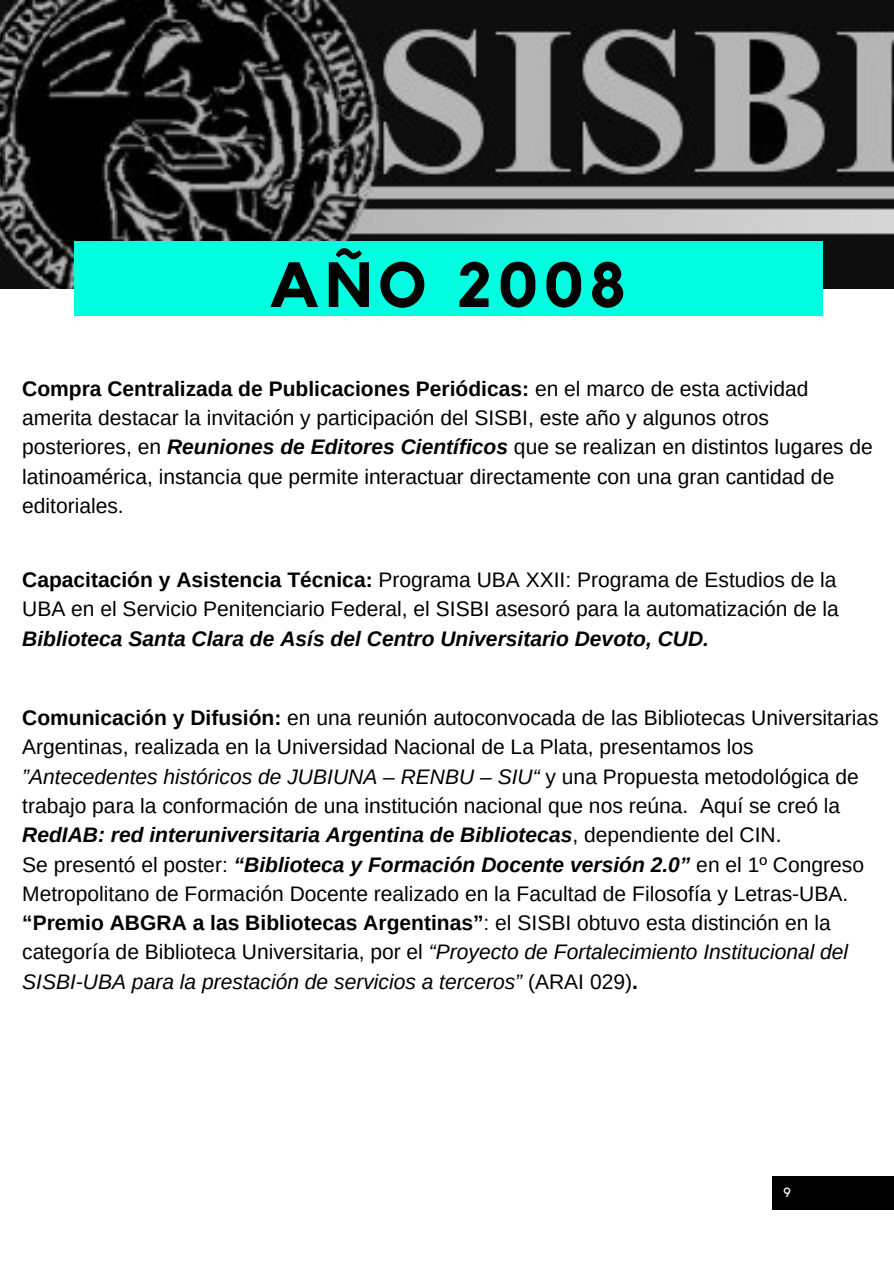
<style>
.page{position:relative;width:894px;height:1264px;background:#fff}
.page>*{position:absolute;margin:0;border:0;box-sizing:border-box;transform-origin:0 0}
.t1{font:700 63px "Kollektif";letter-spacing:.1em;color:#000}
.t2{font:21px/29.2px "Arimo";color:#000}
.t3{font:italic 700 21px "Arimo";color:#000}
.t4{font:13.2px "Kollektif";color:#fff}
.s1{font-weight:700}
.s2{font-weight:700;font-style:italic}
.s3{font-style:italic}
</style>
<div class="page">
<img style="left:0;top:0;width:893px;height:288px">
<div style="left:74px;top:241px;width:748px;height:74px;background:#00ffe0"></div>
<div style="left:772px;top:1176px;width:121px;height:33px;background:#000"></div>
<h1 class="t1" style="left:269px;top:256px;width:358px">AÑO 2008</h1>
<p class="t2" style="left:22px;top:374px;width:851px"><span class="s1">Compra Centralizada de Publicaciones Periódicas:</span> en el marco de esta actividad amerita destacar la invitación y participación del SISBI, este año y algunos otros posteriores, en <span class="s2">Reuniones de Editores Científicos</span> que se realizan en distintos lugares de latinoamérica, instancia que permite interactuar directamente con una gran cantidad de editoriales.</p>
<p class="t2" style="left:22px;top:565px;width:818px"><span class="s1">Capacitación y Asistencia Técnica:</span> Programa UBA XXII: Programa de Estudios de la<br>UBA en el Servicio Penitenciario Federal, el SISBI asesoró para la automatización de la</p>
<p class="t3" style="left:22px;top:626px;width:688px">Biblioteca Santa Clara de Asís del Centro Universitario Devoto, CUD.</p>
<p class="t2" style="left:22px;top:703px;width:857px"><span class="s1">Comunicación y Difusión:</span> en una reunión autoconvocada de las Bibliotecas Universitarias Argentinas, realizada en la Universidad Nacional de La Plata, presentamos los <span class="s3">”Antecedentes históricos de JUBIUNA – RENBU – SIU“</span> y una Propuesta metodológica de trabajo para la conformación de una institución nacional que nos reúna. Aquí se creó la <span class="s2">RedIAB: red interuniversitaria Argentina de Bibliotecas</span>, dependiente del CIN.<br>Se presentó el poster: <span class="s2">“Biblioteca y Formación Docente versión 2.0”</span> en el 1º Congreso Metropolitano de Formación Docente realizado en la Facultad de Filosofía y Letras-UBA. <span class="s1">“Premio ABGRA a las Bibliotecas Argentinas”</span>: el SISBI obtuvo esta distinción en la categoría de Biblioteca Universitaria, por el <span class="s3">“Proyecto de Fortalecimiento Institucional del SISBI-UBA para la prestación de servicios a terceros”</span> (ARAI 029)<span class="s1">.</span></p>
<p class="t4" style="left:783px;top:1186px;width:9px">9</p>
</div>
